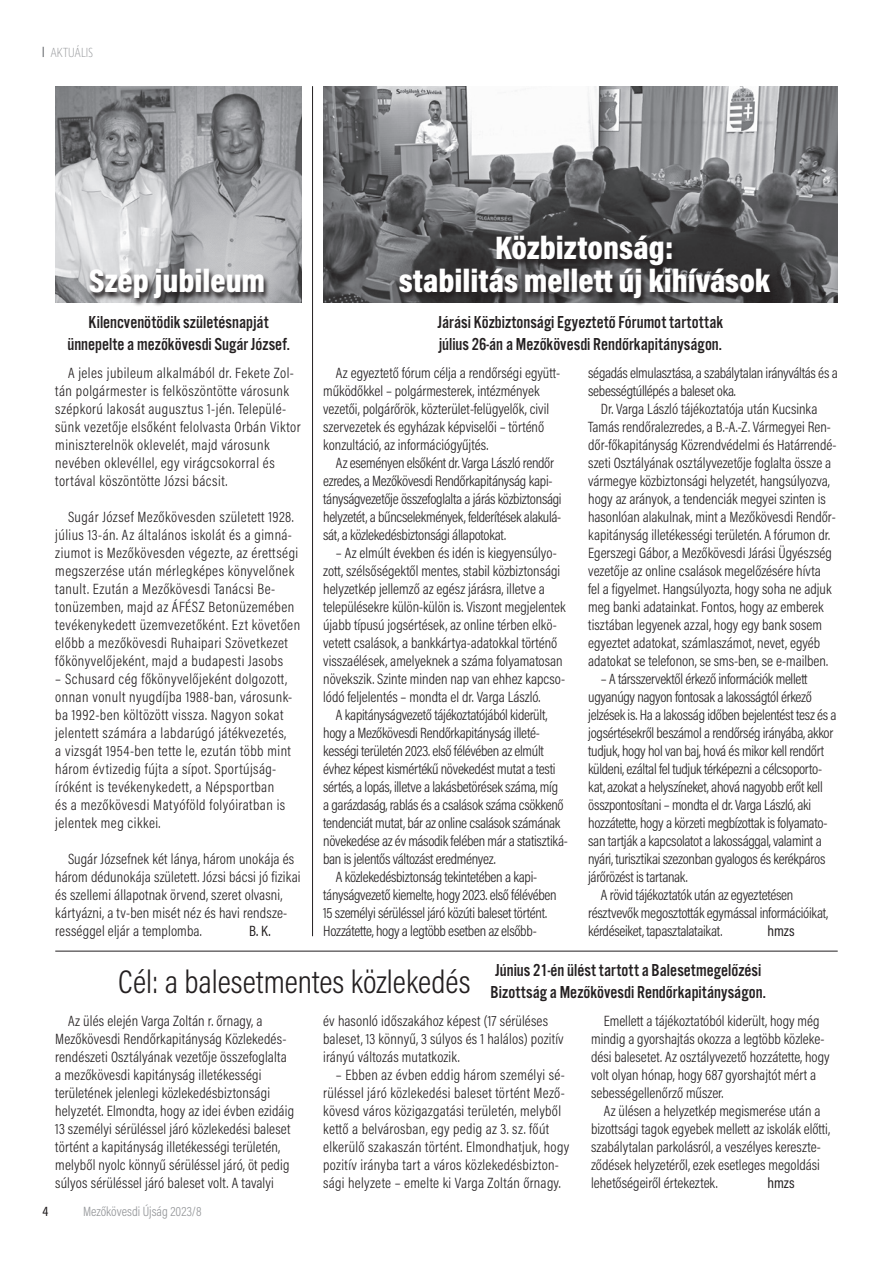
<style>
.page{position:relative;width:893px;height:1263px;background:#fff}
.page>*{position:absolute;margin:0;border:0;box-sizing:border-box;transform-origin:0 0}
.t1{font:900 33px/33px "Acumin Pro Cond";color:#fff;text-align:center}
.t2{font:300 33px "Acumin Pro Cond";color:#231f20}
.t3{font:18px/21.6px "Alternate Got No 3 D";color:#231f20}
.t4{font:300 15px/18px "Acumin Pro Cond";color:#231f20}
.t5{font:300 15px/18px "Acumin Pro Cond";letter-spacing:-.02em;color:#231f20}
.t6{font:300 15px/18px "Acumin Pro Cond";letter-spacing:.03em;color:#231f20}
.t7{font:300 15px/18px "Acumin Pro Cond";letter-spacing:.02em;color:#231f20}
.t8{font:15px "Acumin Pro Cond";color:#231f20}
.t9{font:300 13.5px "Acumin Pro Cond";color:#939598}
.t10{font:200 13.5px "Ingra Cd";letter-spacing:-.03em;color:#939598}
.t11{font:500 13.5px "Acumin Pro Cond";color:#231f20}
</style>
<div class="page">
<img style="left:323px;top:86px;width:515px;height:217px">
<img style="left:55px;top:86px;width:247px;height:217px">
<svg style="left:87px;top:269px;width:183px;height:37px;background:#89888a"></svg>
<hr style="left:312px;top:86px;width:1px;height:850px;background:#231f20">
<svg style="left:397px;top:236px;width:379px;height:69px;background:#424142"></svg>
<hr style="left:55px;top:951px;width:783px;height:1px;background:#231f20">
<p class="t10" style="left:50px;top:44px;width:44px">AKTUÁLIS</p>
<h1 class="t1" style="left:89px;top:264px;width:178px">Szép jubileum</h1>
<p class="t3" style="left:67px;top:312px;width:224px;text-align:center">Kilencvenötödik születésnapját ünnepelte a mezőkövesdi Sugár József.</p>
<p class="t6" style="left:55px;top:364px;width:247px;text-indent:13px">A jeles jubileum alkalmából dr. Fekete Zol&shy;tán polgármester is felköszöntötte városunk szépkorú lakosát augusztus 1-jén. Települé&shy;sünk vezetője elsőként felolvasta Orbán Viktor miniszterelnök oklevelét, majd városunk nevében oklevéllel, egy virágcsokorral és tortával köszöntötte Józsi bácsit.</p>
<p class="t6" style="left:55px;top:508px;width:246px;text-indent:13px">Sugár József Mezőkövesden született 1928. július 13-án. Az általános iskolát és a gimná&shy;ziumot is Mezőkövesden végezte, az érettségi megszerzése után mérlegképes könyvelőnek tanult. Ezután a Mezőkövesdi Tanácsi Be&shy;tonüzemben, majd az ÁFÉSZ Betonüzemében tevékenykedett üzemvezetőként. Ezt követően előbb a mezőkövesdi Ruhaipari Szövetkezet főkönyvelőjeként, majd a budapesti Jasobs</p>
<p class="t6" style="left:55px;top:670px;width:239px">– Schusard cég főkönyvelőjeként dolgozott, onnan vonult nyugdíjba 1988-ban, városunk&shy;ba 1992-ben költözött vissza. Nagyon sokat jelentett számára a labdarúgó játékvezetés, a vizsgát 1954-ben tette le, ezután több mint három évtizedig fújta a sípot. Sportújság&shy;íróként is tevékenykedett, a Népsportban<br>és a mezőkövesdi Matyóföld folyóiratban is jelentek meg cikkei.</p>
<p class="t4" style="left:55px;top:850px;width:247px;text-indent:13px">Sugár Józsefnek két lánya, három unokája és három dédunokája született. Józsi bácsi jó fizikai és szellemi állapotnak örvend, szeret olvasni, kártyázni, a tv-ben misét néz és havi rendsze&shy;rességgel eljár a templomba.</p>
<p class="t8" style="left:249px;top:921px;width:23px">B. K.</p>
<h1 class="t1" style="left:399px;top:231px;width:372px">Közbiztonság:<br>stabilitás mellett új kihívások</h1>
<p class="t3" style="left:437px;top:312px;width:287px">Járási Közbiztonsági Egyeztető Fórumot tartottak július 26-án a Mezőkövesdi Rendőrkapitányságon.</p>
<p class="t4" style="left:323px;top:364px;width:238px;text-indent:13px">Az egyeztető fórum célja a rendőrségi együtt&shy;működőkkel – polgármesterek, intézmények vezetői, polgárőrök, közterület-felügyelők, civil szervezetek és egyházak képviselői – történő konzultáció, az információgyűjtés.</p>
<p class="t5" style="left:323px;top:454px;width:240px;text-indent:13px">Az eseményen elsőként dr. Varga László rendőr ezredes, a Mezőkövesdi Rendőrkapitányság kapi&shy;tányságvezetője összefoglalta a járás közbiztonsági helyzetét, a bűncselekmények, felderítések alakulá&shy;sát, a közlekedésbiztonsági állapotokat.</p>
<p class="t4" style="left:323px;top:544px;width:244px;text-indent:13px">– Az elmúlt években és idén is kiegyensúlyo&shy;zott, szélsőségektől mentes, stabil közbiztonsági helyzetkép jellemző az egész járásra, illetve a településekre külön-külön is. Viszont megjelentek újabb típusú jogsértések, az online térben elkö&shy;vetett csalások, a bankkártya-adatokkal történő visszaélések, amelyeknek a száma folyamatosan növekszik. Szinte minden nap van ehhez kapcso&shy;lódó feljelentés – mondta el dr. Varga László.</p>
<p class="t5" style="left:336px;top:706px;width:213px">A kapitányságvezető tájékoztatójából kiderült,</p>
<p class="t5" style="left:323px;top:724px;width:218px">hogy a Mezőkövesdi Rendőrkapitányság illeté-</p>
<p class="t5" style="left:323px;top:742px;width:222px">kességi területén 2023. első félévében az elmúlt</p>
<p class="t5" style="left:323px;top:760px;width:234px">évhez képest kismértékű növekedést mutat a testi</p>
<p class="t5" style="left:323px;top:778px;width:236px">sértés, a lopás, illetve a lakásbetörések száma, míg</p>
<p class="t5" style="left:323px;top:796px;width:242px">a garázdaság, rablás és a csalások száma csökkenő</p>
<p class="t5" style="left:323px;top:814px;width:239px">tendenciát mutat, bár az online csalások számának</p>
<p class="t5" style="left:323px;top:832px;width:246px">növekedése az év második felében már a statisztiká-</p>
<p class="t5" style="left:323px;top:850px;width:174px">ban is jelentős változást eredményez.</p>
<p class="t5" style="left:336px;top:868px;width:203px">A közlekedésbiztonság tekintetében a kapi-</p>
<p class="t5" style="left:323px;top:886px;width:235px">tányságvezető kiemelte, hogy 2023. első félévében</p>
<p class="t5" style="left:323px;top:904px;width:226px">15 személyi sérüléssel járó közúti baleset történt.</p>
<p class="t5" style="left:323px;top:922px;width:215px">Hozzátette, hogy a legtöbb esetben az elsőbb-</p>
<p class="t5" style="left:588px;top:364px;width:251px">ségadás elmulasztása, a szabálytalan irányváltás és a sebességtúllépés a baleset oka.</p>
<p class="t4" style="left:588px;top:400px;width:250px;text-indent:13px">Dr. Varga László tájékoztatója után Kucsinka Tamás rendőralezredes, a B.-A.-Z. Vármegyei Ren&shy;dőr-főkapitányság Közrendvédelmi és Határrendé&shy;szeti Osztályának osztályvezetője foglalta össze a vármegye közbiztonsági helyzetét, hangsúlyozva, hogy az arányok, a tendenciák megyei szinten is hasonlóan alakulnak, mint a Mezőkövesdi Rendőr&shy;kapitányság illetékességi területén. A fórumon dr.<br>Egerszegi Gábor, a Mezőkövesdi Járási Ügyészség vezetője az online csalások megelőzésére hívta<br>fel a figyelmet. Hangsúlyozta, hogy soha ne adjuk meg banki adatainkat. Fontos, hogy az emberek tisztában legyenek azzal, hogy egy bank sosem egyeztet adatokat, számlaszámot, nevet, egyéb adatokat se telefonon, se sms-ben, se e-mailben.</p>
<p class="t5" style="left:601px;top:670px;width:208px">– A társszervektől érkező információk mellett</p>
<p class="t5" style="left:588px;top:688px;width:225px">ugyanúgy nagyon fontosak a lakosságtól érkező</p>
<p class="t5" style="left:588px;top:706px;width:250px">jelzések is. Ha a lakosság időben bejelentést tesz és a</p>
<p class="t5" style="left:588px;top:724px;width:247px">jogsértésekről beszámol a rendőrség irányába, akkor</p>
<p class="t5" style="left:588px;top:742px;width:237px">tudjuk, hogy hol van baj, hová és mikor kell rendőrt</p>
<p class="t5" style="left:588px;top:760px;width:236px">küldeni, ezáltal fel tudjuk térképezni a célcsoporto-</p>
<p class="t5" style="left:588px;top:778px;width:236px">kat, azokat a helyszíneket, ahová nagyobb erőt kell</p>
<p class="t5" style="left:588px;top:796px;width:225px">összpontosítani – mondta el dr. Varga László, aki</p>
<p class="t5" style="left:588px;top:814px;width:241px">hozzátette, hogy a körzeti megbízottak is folyamato-</p>
<p class="t5" style="left:588px;top:832px;width:235px">san tartják a kapcsolatot a lakossággal, valamint a</p>
<p class="t5" style="left:588px;top:850px;width:239px">nyári, turisztikai szezonban gyalogos és kerékpáros</p>
<p class="t5" style="left:588px;top:868px;width:101px">járőrözést is tartanak.</p>
<p class="t5" style="left:601px;top:886px;width:194px">A rövid tájékoztatók után az egyeztetésen</p>
<p class="t5" style="left:588px;top:904px;width:242px">résztvevők megosztották egymással információikat,</p>
<p class="t5" style="left:588px;top:922px;width:136px">kérdéseiket, tapasztalataikat.</p>
<p class="t8" style="left:767px;top:921px;width:29px">hmzs</p>
<h1 class="t2" style="left:118px;top:960px;width:354px">Cél: a balesetmentes közlekedés</h1>
<p class="t3" style="left:491px;top:960px;width:277px">Június 21-én ülést tartott a Balesetmegelőzési<br>Bizottság a Mezőkövesdi Rendőrkapitányságon.</p>
<p class="t4" style="left:55px;top:1012px;width:240px;text-indent:13px">Az ülés elején Varga Zoltán r. őrnagy, a Mezőkövesdi Rendőrkapitányság Közlekedés&shy;rendészeti Osztályának vezetője összefoglalta a mezőkövesdi kapitányság illetékességi területének jelenlegi közlekedésbiztonsági helyzetét. Elmondta, hogy az idei évben ezidáig 13 személyi sérüléssel járó közlekedési baleset történt a kapitányság illetékességi területén, melyből nyolc könnyű sérüléssel járó, öt pedig súlyos sérüléssel járó baleset volt. A tavalyi</p>
<p class="t4" style="left:323px;top:1012px;width:242px">év hasonló időszakához képest (17 sérüléses baleset, 13 könnyű, 3 súlyos és 1 halálos) pozitív irányú változás mutatkozik.</p>
<p class="t4" style="left:591px;top:1012px;width:240px;text-indent:13px">Emellett a tájékoztatóból kiderült, hogy még mindig a gyorshajtás okozza a legtöbb közleke&shy;dési balesetet. Az osztályvezető hozzátette, hogy volt olyan hónap, hogy 687 gyorshajtót mért a sebességellenőrző műszer.</p>
<p class="t4" style="left:591px;top:1102px;width:241px;text-indent:13px">Az ülésen a helyzetkép megismerése után a bizottsági tagok egyebek mellett az iskolák előtti, szabálytalan parkolásról, a veszélyes kereszte&shy;ződések helyzetéről, ezek esetleges megoldási lehetőségeiről értekeztek.</p>
<p class="t7" style="left:323px;top:1066px;width:248px;text-indent:13px">– Ebben az évben eddig három személyi sé&shy;rüléssel járó közlekedési baleset történt Mező&shy;kövesd város közigazgatási területén, melyből kettő a belvárosban, egy pedig az 3. sz. főút elkerülő szakaszán történt. Elmondhatjuk, hogy pozitív irányba tart a város közlekedésbizton&shy;sági helyzete – emelte ki Varga Zoltán őrnagy.</p>
<p class="t8" style="left:767px;top:1173px;width:29px">hmzs</p>
<p class="t11" style="left:43px;top:1202px;width:7px">4</p>
<p class="t9" style="left:83px;top:1202px;width:120px">Mezőkövesdi Újság 2023/8</p>
</div>
